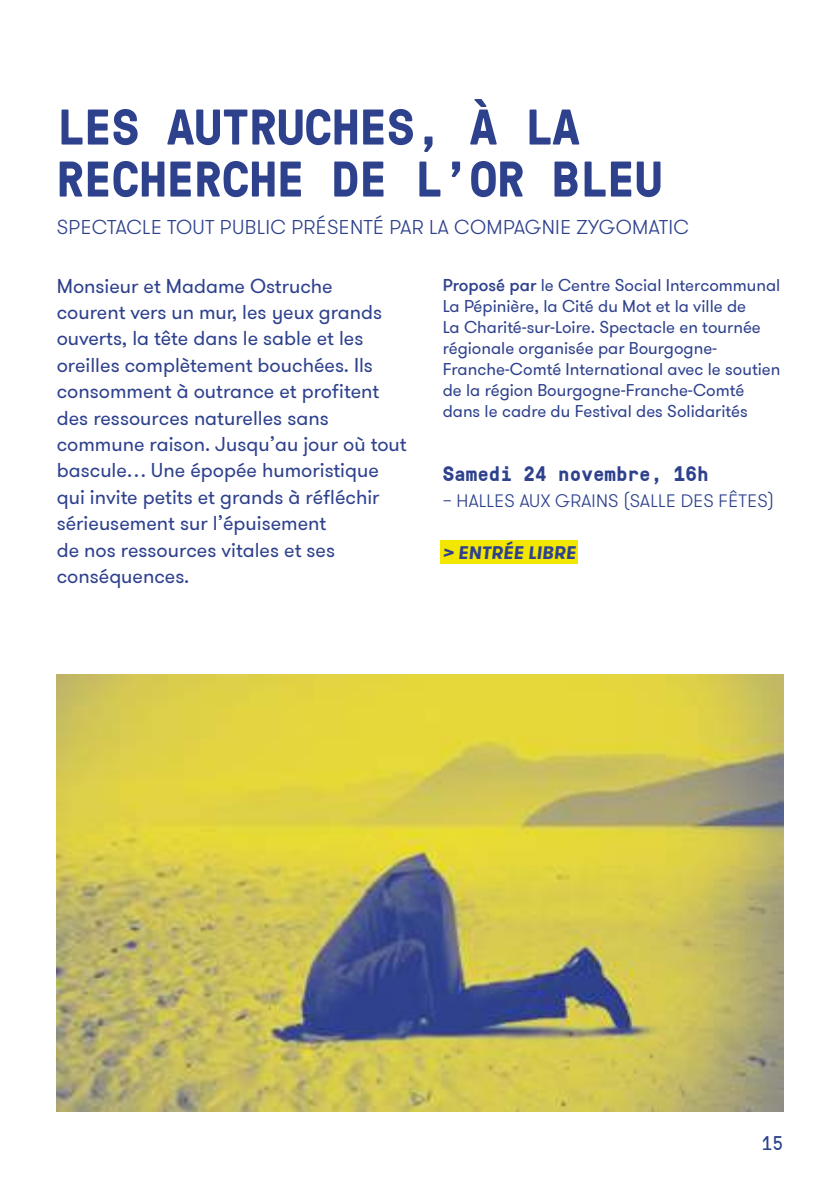
<style>
.page{position:relative;width:840px;height:1191px;background:#fff}
.page>*{position:absolute;margin:0;border:0;box-sizing:border-box;transform-origin:0 0}
.t1{font:700 50px/52px "GT Pressura Mono";color:#2e418d}
.t2{font:700 21px "GT Pressura Mono";color:#2e418d}
.t3{font:20px/26.4px "GT Walsheim Pro";color:#2e418d}
.t4{font:300 20px "GT Walsheim Pro";letter-spacing:.015em;color:#2e418d}
.t5{font:19.8px "GT Pressura Mono";color:#2c428d}
.t6{font:300 18px "GT Walsheim Pro";letter-spacing:.015em;color:#2e418d}
.t7{font:italic 700 18px "GT Walsheim Pro";letter-spacing:.015em;color:#2e418d}
.t8{font:17px/21px "GT Walsheim Pro";color:#2e418d}
.s1{font-weight:500}
</style>
<div class="page">
<div style="left:439px;top:540px;width:138px;height:23px;background:#f3e601"></div>
<img style="left:57px;top:675px;width:725px;height:436px">
<h1 class="t1" style="left:57px;top:99px;width:607px">LES AUTRUCHES, À LA<br>RECHERCHE DE L’OR BLEU</h1>
<p class="t4" style="left:57px;top:215px;width:633px">SPECTACLE TOUT PUBLIC PRÉSENTÉ PAR LA COMPAGNIE ZYGOMATIC</p>
<p class="t3" style="left:57px;top:273px;width:351px">Monsieur et Madame Ostruche<br>courent vers un mur, les yeux grands ouverts, la tête dans le sable et les oreilles complètement bouchées. Ils consomment à outrance et profitent des ressources naturelles sans commune raison. Jusqu’au jour où tout bascule… Une épopée humoristique qui invite petits et grands à réfléchir sérieusement sur l’épuisement<br>de nos ressources vitales et ses conséquences.</p>
<p class="t8" style="left:442px;top:274px;width:339px"><span class="s1">Proposé par</span> le Centre Social Intercommunal La Pépinière, la Cité du Mot et la ville de<br>La Charité-sur-Loire. Spectacle en tournée régionale organisée par Bourgogne-Franche-Comté International avec le soutien de la région Bourgogne-Franche-Comté dans le cadre du Festival des Solidarités</p>
<p class="t2" style="left:442px;top:458px;width:267px">Samedi 24 novembre, 16h</p>
<p class="t6" style="left:442px;top:490px;width:333px">– HALLES AUX GRAINS (SALLE DES FÊTES)</p>
<p class="t7" style="left:442px;top:541px;width:134px">&gt; ENTRÉE LIBRE</p>
<p class="t5" style="left:761px;top:1129px;width:23px">15</p>
</div>
